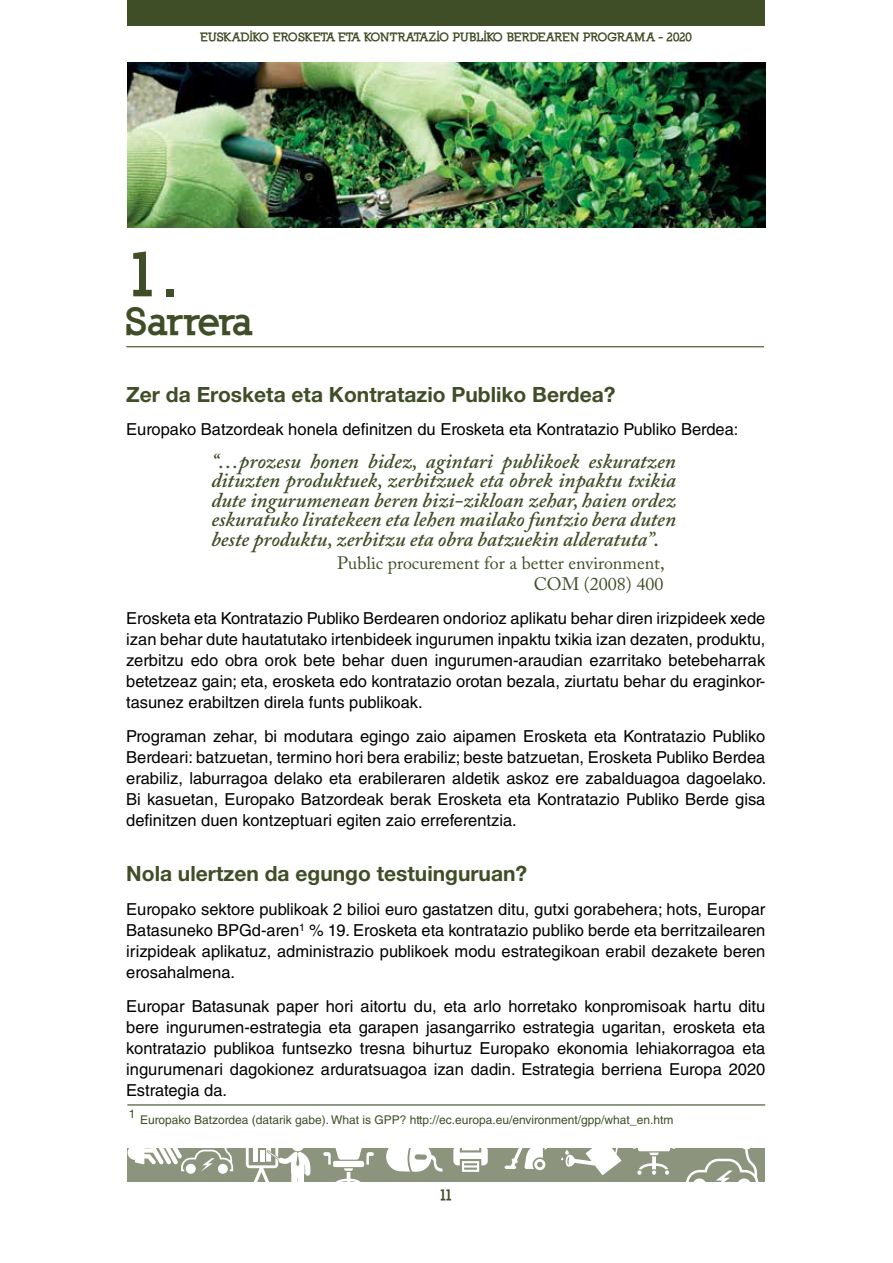
<style>
.page{position:relative;width:893px;height:1263px;background:#fff}
.page>*{position:absolute;margin:0;border:0;box-sizing:border-box;transform-origin:0 0}
.t1{font:900 60px "Nilland";color:#404e27}
.t2{font:900 37.5px "Nilland";letter-spacing:-.045em;color:#404e27}
.t3{font:italic 600 21px/19.5px "Adobe Caslon Pro";color:#404e27;text-align:justify}
.t4{font:700 21px "Helvetica Neue LT Std";color:#404e27}
.t5{font:18px/21px "Adobe Caslon Pro";color:#404e27;text-align:right}
.t6{font:16.5px/21px "Helvetica LT Std";color:#000;text-align:justify}
.t7{font:900 15px "Nilland";color:#404e27}
.t8{font:12px "Helvetica LT Std";color:#404e27}
.t9{font:900 12px "Nilland";letter-spacing:-.035em;color:#404e27}
</style>
<div class="page">
<div style="left:128px;top:0;width:637px;height:26px;background:#404e27"></div>
<div style="left:128px;top:1148px;width:637px;height:34px;background:#8c947d"></div>
<svg style="left:686px;top:1148px;width:72px;height:34px"></svg>
<svg style="left:186px;top:1164px;width:10px;height:10px"></svg>
<svg style="left:218px;top:1164px;width:10px;height:10px"></svg>
<svg style="left:128px;top:1148px;width:105px;height:24px"></svg>
<svg style="left:561px;top:1148px;width:60px;height:27px"></svg>
<svg style="left:323px;top:1148px;width:51px;height:34px"></svg>
<svg style="left:633px;top:1148px;width:43px;height:27px"></svg>
<svg style="left:246px;top:1148px;width:65px;height:34px"></svg>
<svg style="left:386px;top:1148px;width:56px;height:24px"></svg>
<svg style="left:505px;top:1148px;width:42px;height:22px"></svg>
<svg style="left:453px;top:1148px;width:35px;height:24px"></svg>
<hr style="left:126px;top:346px;width:638px;height:1px;background:#404e27">
<img style="left:128px;top:62px;width:637px;height:166px">
<hr style="left:127px;top:1104px;width:638px;height:1px;background:#404e27">
<p class="t9" style="left:200px;top:30px;width:494px">EUSKADIKO EROSKETA ETA KONTRATAZIO PUBLIKO BERDEAREN PROGRAMA - 2020</p>
<h1 class="t1" style="left:126px;top:236px;width:54px">1.</h1>
<h2 class="t2" style="left:126px;top:298px;width:129px">Sarrera</h2>
<p class="t4" style="left:126px;top:381px;width:491px">Zer da Erosketa eta Kontratazio Publiko Berdea?</p>
<p class="t6" style="left:126px;top:419px;width:614px">Europako Batzordeak honela definitzen du Erosketa eta Kontratazio Publiko Berdea:</p>
<p class="t3" style="left:211px;top:451px;width:466px">“…prozesu honen bidez, agintari publikoek eskuratzen dituzten produktuek, zerbitzuek eta obrek inpaktu txikia dute ingurumenean beren bizi-zikloan zehar, haien ordez eskuratuko liratekeen eta lehen mailako funtzio bera duten beste produktu, zerbitzu eta obra batzuekin alderatuta”.</p>
<p class="t5" style="left:337px;top:553px;width:329px">Public procurement for a better environment,<br>COM (2008) 400</p>
<p class="t6" style="left:126px;top:608px;width:641px">Erosketa eta Kontratazio Publiko Berdearen ondorioz aplikatu behar diren irizpideek xede izan behar dute hautatutako irtenbideek ingurumen inpaktu txikia izan dezaten, produktu, zerbitzu edo obra orok bete behar duen ingurumen-araudian ezarritako betebeharrak betetzeaz gain; eta, erosketa edo kontratazio orotan bezala, ziurtatu behar du eraginkor&shy;tasunez erabiltzen direla funts publikoak.</p>
<p class="t6" style="left:126px;top:726px;width:642px">Programan zehar, bi modutara egingo zaio aipamen Erosketa eta Kontratazio Publiko Berdeari: batzuetan, termino hori bera erabiliz; beste batzuetan, Erosketa Publiko Berdea erabiliz, laburragoa delako eta erabileraren aldetik askoz ere zabalduagoa dagoelako.<br>Bi kasuetan, Europako Batzordeak berak Erosketa eta Kontratazio Publiko Berde gisa definitzen duen kontzeptuari egiten zaio erreferentzia.</p>
<p class="t4" style="left:126px;top:860px;width:402px">Nola ulertzen da egungo testuinguruan?</p>
<p class="t6" style="left:126px;top:898px;width:641px">Europako sektore publikoak 2 bilioi euro gastatzen ditu, gutxi gorabehera; hots, Europar Batasuneko BPGd-aren<sup>1</sup> % 19. Erosketa eta kontratazio publiko berde eta berritzailearen irizpideak aplikatuz, administrazio publikoek modu estrategikoan erabil dezakete beren erosahalmena.</p>
<p class="t6" style="left:126px;top:995px;width:641px">Europar Batasunak paper hori aitortu du, eta arlo horretako konpromisoak hartu ditu bere ingurumen-estrategia eta garapen jasangarriko estrategia ugaritan, erosketa eta kontratazio publikoa funtsezko tresna bihurtuz Europako ekonomia lehiakorragoa eta ingurumenari dagokionez arduratsuagoa izan dadin. Estrategia berriena Europa 2020<br>Estrategia da.</p>
<p class="t8" style="left:129px;top:1106px;width:8px">1</p>
<p class="t8" style="left:140px;top:1112px;width:535px">Europako Batzordea (datarik gabe). What is GPP? http://ec.europa.eu/environment/gpp/what_en.htm</p>
<p class="t7" style="left:439px;top:1185px;width:16px">11</p>
</div>
